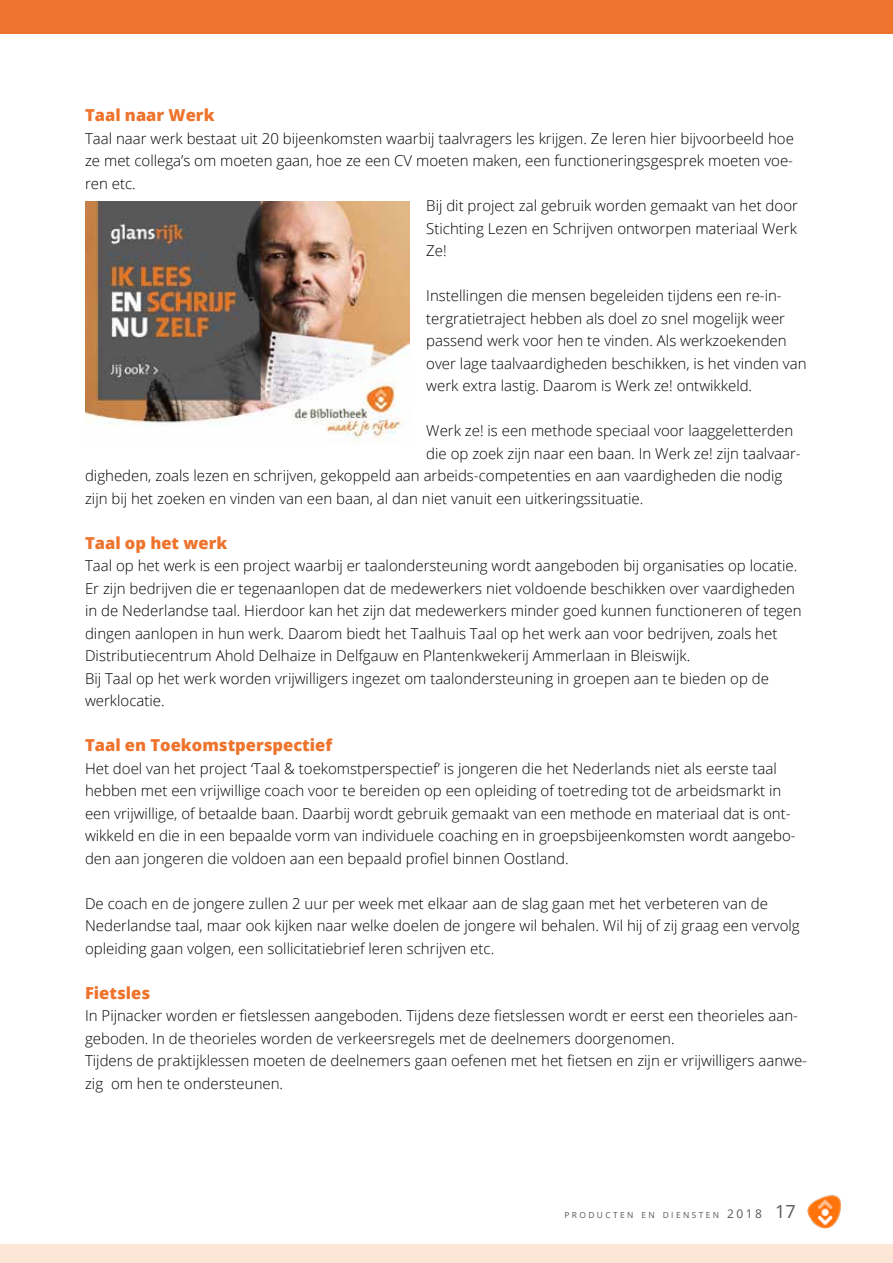
<style>
.page{position:relative;width:893px;height:1263px;background:#fff}
.page>*{position:absolute;margin:0;border:0;box-sizing:border-box;transform-origin:0 0}
.t1{font:800 16.5px "Open Sans";color:#ee732c}
.t2{font:300 15px/22.5px "Open Sans";color:#000}
.t3{font:8.4px "Open Sans";letter-spacing:.285em;color:#575756}
.s1{font-size:12px}
.s2{font-size:18px}
</style>
<div class="page">
<img style="left:85px;top:201px;width:324px;height:242px">
<div style="left:0;top:0;width:893px;height:34px;background:#ee732c"></div>
<div style="left:0;top:1244px;width:893px;height:19px;background:#fde6d5"></div>
<img style="left:807px;top:1195px;width:34px;height:33px">
<p class="t1" style="left:85px;top:102px;width:131px">Taal naar Werk</p>
<p class="t2" style="left:85px;top:126px;width:710px">Taal naar werk bestaat uit 20 bijeenkomsten waarbij taalvragers les krijgen. Ze leren hier bijvoorbeeld hoe</p>
<p class="t2" style="left:85px;top:149px;width:709px">ze met collega’s om moeten gaan, hoe ze een CV moeten maken, een functioneringsgesprek moeten voe-</p>
<p class="t2" style="left:85px;top:171px;width:52px">ren etc.</p>
<p class="t2" style="left:426px;top:194px;width:373px">Bij dit project zal gebruik worden gemaakt van het door</p>
<p class="t2" style="left:426px;top:216px;width:372px">Stichting Lezen en Schrijven ontworpen materiaal Werk</p>
<p class="t2" style="left:426px;top:239px;width:22px">Ze!</p>
<p class="t2" style="left:426px;top:284px;width:382px">Instellingen die mensen begeleiden tijdens een re-in&shy;tergratietraject hebben als doel zo snel mogelijk weer passend werk voor hen te vinden. Als werkzoekenden over lage taalvaardigheden beschikken, is het vinden van werk extra lastig. Daarom is Werk ze! ontwikkeld.</p>
<p class="t2" style="left:426px;top:419px;width:368px">Werk ze! is een methode speciaal voor laaggeletterden</p>
<p class="t2" style="left:426px;top:441px;width:376px">die op zoek zijn naar een baan. In Werk ze! zijn taalvaar-</p>
<p class="t2" style="left:85px;top:464px;width:699px">digheden, zoals lezen en schrijven, gekoppeld aan arbeids-competenties en aan vaardigheden die nodig</p>
<p class="t2" style="left:85px;top:486px;width:560px">zijn bij het zoeken en vinden van een baan, al dan niet vanuit een uitkeringssituatie.</p>
<p class="t1" style="left:85px;top:530px;width:144px">Taal op het werk</p>
<p class="t2" style="left:85px;top:554px;width:718px">Taal op het werk is een project waarbij er taalondersteuning wordt aangeboden bij organisaties op locatie.<br>Er zijn bedrijven die er tegenaanlopen dat de medewerkers niet voldoende beschikken over vaardigheden in de Nederlandse taal. Hierdoor kan het zijn dat medewerkers minder goed kunnen functioneren of tegen dingen aanlopen in hun werk. Daarom biedt het Taalhuis Taal op het werk aan voor bedrijven, zoals het Distributiecentrum Ahold Delhaize in Delfgauw en Plantenkwekerij Ammerlaan in Bleiswijk.<br>Bij Taal op het werk worden vrijwilligers ingezet om taalondersteuning in groepen aan te bieden op de werklocatie.</p>
<p class="t1" style="left:85px;top:732px;width:249px">Taal en Toekomstperspectief</p>
<p class="t2" style="left:85px;top:756px;width:712px">Het doel van het project ‘Taal &amp; toekomstperspectief’ is jongeren die het Nederlands niet als eerste taal hebben met een vrijwillige coach voor te bereiden op een opleiding of toetreding tot de arbeidsmarkt in een vrijwillige, of betaalde baan. Daarbij wordt gebruik gemaakt van een methode en materiaal dat is ont&shy;wikkeld en die in een bepaalde vorm van individuele coaching en in groepsbijeenkomsten wordt aangebo&shy;den aan jongeren die voldoen aan een bepaald profiel binnen Oostland.</p>
<p class="t2" style="left:85px;top:891px;width:716px">De coach en de jongere zullen 2 uur per week met elkaar aan de slag gaan met het verbeteren van de<br>Nederlandse taal, maar ook kijken naar welke doelen de jongere wil behalen. Wil hij of zij graag een vervolg opleiding gaan volgen, een sollicitatiebrief leren schrijven etc.</p>
<p class="t1" style="left:85px;top:980px;width:67px">Fietsles</p>
<p class="t2" style="left:85px;top:1004px;width:723px">In Pijnacker worden er fietslessen aangeboden. Tijdens deze fietslessen wordt er eerst een theorieles aan&shy;geboden. In de theorieles worden de verkeersregels met de deelnemers doorgenomen.<br>Tijdens de praktijklessen moeten de deelnemers gaan oefenen met het fietsen en zijn er vrijwilligers aanwe&shy;zig om hen te ondersteunen.</p>
<p class="t3" style="left:564px;top:1209px;width:233px">PRODUCTEN EN DIENSTEN <span class="s1">2018</span> <span class="s2">17</span></p>
</div>
